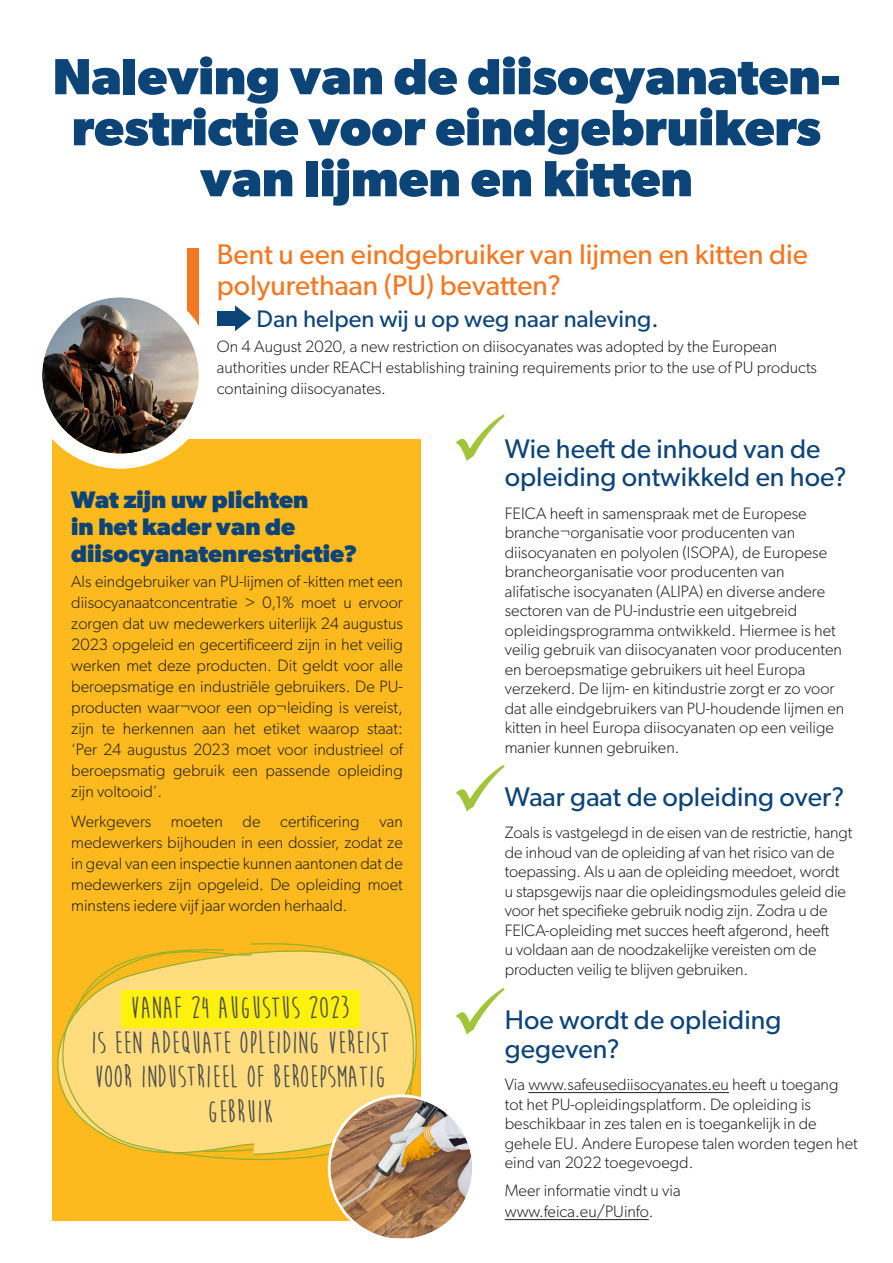
<style>
.page{position:relative;width:893px;height:1263px;background:#fff}
.page>*{position:absolute;margin:0;border:0;box-sizing:border-box;transform-origin:0 0}
.t1{font:700 51px/51px "Gibson";color:#0d4478;text-align:center}
.t2{font:700 31.65px/34.5px "Moon Flower";color:#4b4c4d;text-align:center}
.t3{font:28.5px/31.5px "Gibson";color:#f47721}
.t4{font:27px/28.5px "Gibson";color:#0d4478}
.t5{font:700 24px/27px "Gibson";color:#0d4478}
.t6{font:24px "Gibson";color:#0d4478}
.t7{font:300 16.5px/19.5px "Gibson";color:#231f20}
</style>
<div class="page">
<div style="left:52px;top:439px;width:369px;height:781px;background:#fdba1e"></div>
<svg style="left:57px;top:943px;width:360px;height:238px"></svg>
<div style="left:121px;top:990px;width:239px;height:37px;background:#fff10e"></div>
<svg style="left:456px;top:414px;width:49px;height:47px"></svg>
<svg style="left:456px;top:765px;width:49px;height:46px"></svg>
<svg style="left:456px;top:988px;width:49px;height:46px"></svg>
<hr style="left:528px;top:1092px;width:201px;height:1px;background:#231f20">
<hr style="left:505px;top:1219px;width:144px;height:1px;background:#231f20">
<svg style="left:187px;top:248px;width:11px;height:112px"></svg>
<img style="left:42px;top:297px;width:156px;height:157px;border-radius:78px">
<div style="left:27px;top:282px;width:186px;height:187px;border:15px solid #fff;border-radius:50%"></div>
<img style="left:330px;top:1097px;width:141px;height:140px">
<div style="left:328px;top:1094px;width:147px;height:147px;border:3px solid #fff;border-radius:50%"></div>
<div style="left:217px;top:312px;width:19px;height:14px;background:#0d4478"></div>
<svg style="left:235px;top:305px;width:16px;height:26px"></svg>
<p class="t1" style="left:53px;top:50px;width:789px">Naleving van de diisocyanaten&shy;restrictie voor eindgebruikers</p>
<p class="t1" style="left:200px;top:152px;width:494px">van lijmen en kitten</p>
<p class="t3" style="left:217px;top:238px;width:592px">Bent u een eindgebruiker van lijmen en kitten die polyurethaan (PU) bevatten?</p>
<p class="t6" style="left:257px;top:304px;width:403px">Dan helpen wij u op weg naar naleving.</p>
<p class="t7" style="left:217px;top:335px;width:602px;line-height:21px">On 4 August 2020, a new restriction on diisocyanates was adopted by the European authorities under REACH establishing training requirements prior to the use of PU products containing diisocyanates.</p>
<p class="t5" style="left:71px;top:486px;width:287px">Wat zijn uw plichten<br>in het kader van de diisocyanatenrestrictie?</p>
<p class="t7" style="left:71px;top:571px;width:333px;line-height:21px;text-align:justify">Als eindgebruiker van PU-lijmen of -kitten met een diisocyanaatconcentratie &gt; 0,1% moet u ervoor zorgen dat uw medewerkers uiterlijk 24 augustus 2023 opgeleid en gecertificeerd zijn in het veilig werken met deze producten. Dit geldt voor alle beroepsmatige en industriële gebruikers. De PU&shy;producten waar¬voor een op¬leiding is vereist, zijn te herkennen aan het etiket waarop staat: ‘Per 24 augustus 2023 moet voor industrieel of beroepsmatig gebruik een passende opleiding zijn voltooid’.</p>
<p class="t7" style="left:71px;top:810px;width:333px;line-height:21px;text-align:justify">Werkgevers moeten de certificering van medewerkers bijhouden in een dossier, zodat ze in geval van een inspectie kunnen aantonen dat de medewerkers zijn opgeleid. De opleiding moet minstens iedere vijf jaar worden herhaald.</p>
<p class="t2" style="left:91px;top:991px;width:300px">VANAF 24 AUGUSTUS 2023<br>IS EEN ADEQUATE OPLEIDING VEREIST<br>VOOR INDUSTRIEEL OF BEROEPSMATIG<br>GEBRUIK</p>
<p class="t4" style="left:505px;top:434px;width:344px">Wie heeft de inhoud van de opleiding ontwikkeld en hoe?</p>
<p class="t7" style="left:505px;top:503px;width:341px">FEICA heeft in samenspraak met de Europese branche¬organisatie voor producenten van diisocyanaten en polyolen (ISOPA), de Europese brancheorganisatie voor producenten van alifatische isocyanaten (ALIPA) en diverse andere sectoren van de PU-industrie een uitgebreid opleidingsprogramma ontwikkeld. Hiermee is het veilig gebruik van diisocyanaten voor producenten en beroepsmatige gebruikers uit heel Europa verzekerd. De lijm- en kitindustrie zorgt er zo voor dat alle eindgebruikers van PU-houdende lijmen en kitten in heel Europa diisocyanaten op een veilige manier kunnen gebruiken.</p>
<p class="t4" style="left:505px;top:782px;width:341px">Waar gaat de opleiding over?</p>
<p class="t7" style="left:505px;top:822px;width:349px">Zoals is vastgelegd in de eisen van de restrictie, hangt de inhoud van de opleiding af van het risico van de toepassing. Als u aan de opleiding meedoet, wordt<br>u stapsgewijs naar die opleidingsmodules geleid die voor het specifieke gebruik nodig zijn. Zodra u de FEICA-opleiding met succes heeft afgerond, heeft<br>u voldaan aan de noodzakelijke vereisten om de producten veilig te blijven gebruiken.</p>
<p class="t4" style="left:505px;top:1005px;width:278px">Hoe wordt de opleiding gegeven?</p>
<p class="t7" style="left:505px;top:1074px;width:354px">Via www.safeusediisocyanates.eu heeft u toegang tot het PU-opleidingsplatform. De opleiding is beschikbaar in zes talen en is toegankelijk in de gehele EU. Andere Europese talen worden tegen het eind van 2022 toegevoegd.</p>
<p class="t7" style="left:505px;top:1180px;width:177px;line-height:21px">Meer informatie vindt u via www.feica.eu/PUinfo.</p>
</div>
